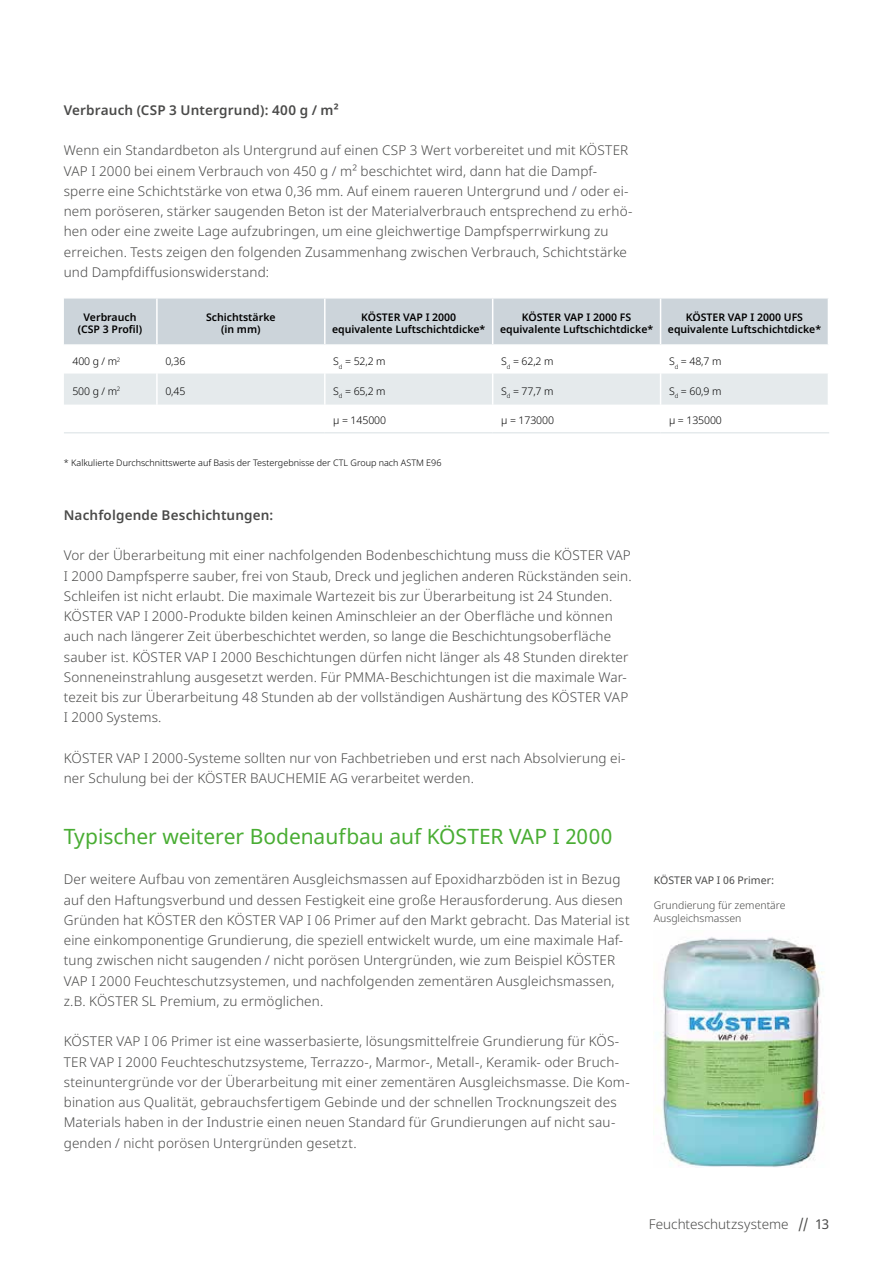
<style>
.page{position:relative;width:893px;height:1263px;background:#fff}
.page>*{position:absolute;margin:0;border:0;box-sizing:border-box;transform-origin:0 0}
.t1{font:21px "Noto Sans";color:#49ad33}
.t2{font:300 13.5px/20.2px "Noto Sans";letter-spacing:.01em;color:#4a4a49}
.t3{font:600 13.5px "Noto Sans";letter-spacing:.01em;color:#4a4a49}
.t4{font:600 10.5px/12.6px "Noto Sans";color:#000;text-align:center}
.t5{font:300 10.5px "Noto Sans";letter-spacing:-.01em;color:#000}
.t6{font:300 10.5px/12.6px "Noto Sans";color:#4a4a49}
.t7{font:10.5px "Noto Sans";color:#4a4a49}
.t8{font:300 9px "Noto Sans";color:#000}
.s1{font-weight:400}
</style>
<div class="page">
<img style="left:656px;top:937px;width:169px;height:230px">
<svg style="left:64px;top:299px;width:764px;height:106px"></svg>
<hr style="left:156px;top:374px;width:2px;height:31px;background:#fff">
<hr style="left:324px;top:374px;width:2px;height:31px;background:#fff">
<hr style="left:492px;top:374px;width:1px;height:31px;background:#fff">
<hr style="left:660px;top:374px;width:1px;height:31px;background:#fff">
<hr style="left:64px;top:344px;width:93px;height:2px;background:#fff">
<hr style="left:157px;top:344px;width:168px;height:2px;background:#fff">
<hr style="left:325px;top:344px;width:168px;height:2px;background:#fff">
<hr style="left:493px;top:344px;width:168px;height:2px;background:#fff">
<hr style="left:661px;top:344px;width:168px;height:2px;background:#fff">
<hr style="left:64px;top:432px;width:93px;height:1px;background:#e5eaec">
<hr style="left:157px;top:432px;width:168px;height:1px;background:#e5eaec">
<hr style="left:325px;top:432px;width:168px;height:1px;background:#e5eaec">
<hr style="left:493px;top:432px;width:168px;height:1px;background:#e5eaec">
<hr style="left:661px;top:432px;width:168px;height:1px;background:#e5eaec">
<p class="t3" style="left:64px;top:100px;width:277px">Verbrauch (CSP 3 Untergrund): 400 g / m²</p>
<p class="t2" style="left:64px;top:141px;width:570px">Wenn ein Standardbeton als Untergrund auf einen CSP 3 Wert vorbereitet und mit KÖSTER VAP I 2000 bei einem Verbrauch von 450 g / m² beschichtet wird, dann hat die Dampf&shy;sperre eine Schichtstärke von etwa 0,36 mm. Auf einem raueren Untergrund und / oder ei&shy;nem poröseren, stärker saugenden Beton ist der Materialverbrauch entsprechend zu erhö&shy;hen oder eine zweite Lage aufzubringen, um eine gleichwertige Dampfsperrwirkung zu erreichen. Tests zeigen den folgenden Zusammenhang zwischen Verbrauch, Schichtstärke und Dampfdiffusionswiderstand:</p>
<p class="t4" style="left:78px;top:311px;width:66px">Verbrauch (CSP 3 Profil)</p>
<p class="t4" style="left:206px;top:311px;width:71px">Schichtstärke (in mm)</p>
<p class="t4" style="left:332px;top:311px;width:155px">KÖSTER VAP I 2000 equivalente Luftschichtdicke*</p>
<p class="t4" style="left:500px;top:311px;width:155px">KÖSTER VAP I 2000 FS equivalente Luftschichtdicke*</p>
<p class="t4" style="left:668px;top:311px;width:155px">KÖSTER VAP I 2000 UFS equivalente Luftschichtdicke*</p>
<p class="t5" style="left:72px;top:354px;width:50px">400 g / m<sup>2</sup></p>
<p class="t5" style="left:165px;top:354px;width:22px">0,36</p>
<p class="t5" style="left:333px;top:354px;width:54px">S<sub>d</sub> = 52,2 m</p>
<p class="t5" style="left:501px;top:354px;width:54px">S<sub>d</sub> = 62,2 m</p>
<p class="t5" style="left:669px;top:354px;width:54px">S<sub>d</sub> = 48,7 m</p>
<p class="t5" style="left:72px;top:383px;width:50px">500 g / m<sup>2</sup></p>
<p class="t5" style="left:165px;top:383px;width:22px">0,45</p>
<p class="t5" style="left:333px;top:383px;width:54px">S<sub>d</sub> = 65,2 m</p>
<p class="t5" style="left:501px;top:383px;width:54px">S<sub>d</sub> = 77,7 m</p>
<p class="t5" style="left:669px;top:383px;width:54px">S<sub>d</sub> = 60,9 m</p>
<p class="t5" style="left:333px;top:413px;width:54px">µ = 145000</p>
<p class="t5" style="left:501px;top:413px;width:54px">µ = 173000</p>
<p class="t5" style="left:669px;top:413px;width:54px">µ = 135000</p>
<p class="t8" style="left:64px;top:456px;width:379px">* Kalkulierte Durchschnittswerte auf Basis der Testergebnisse der CTL Group nach ASTM E96</p>
<p class="t3" style="left:64px;top:505px;width:211px">Nachfolgende Beschichtungen:</p>
<p class="t2" style="left:64px;top:546px;width:569px">Vor der Überarbeitung mit einer nachfolgenden Bodenbeschichtung muss die KÖSTER VAP I 2000 Dampfsperre sauber, frei von Staub, Dreck und jeglichen anderen Rückständen sein.<br>Schleifen ist nicht erlaubt. Die maximale Wartezeit bis zur Überarbeitung ist 24 Stunden.<br>KÖSTER VAP I 2000-Produkte bilden keinen Aminschleier an der Oberfläche und können auch nach längerer Zeit überbeschichtet werden, so lange die Beschichtungsoberfläche sauber ist. KÖSTER VAP I 2000 Beschichtungen dürfen nicht länger als 48 Stunden direkter Sonneneinstrahlung ausgesetzt werden. Für PMMA-Beschichtungen ist die maximale War&shy;tezeit bis zur Überarbeitung 48 Stunden ab der vollständigen Aushärtung des KÖSTER VAP I 2000 Systems.</p>
<p class="t2" style="left:64px;top:748px;width:563px">KÖSTER VAP I 2000-Systeme sollten nur von Fachbetrieben und erst nach Absolvierung ei&shy;ner Schulung bei der KÖSTER BAUCHEMIE AG verarbeitet werden.</p>
<h1 class="t1" style="left:64px;top:822px;width:550px">Typischer weiterer Bodenaufbau auf KÖSTER VAP I 2000</h1>
<p class="t2" style="left:64px;top:870px;width:567px">Der weitere Aufbau von zementären Ausgleichsmassen auf Epoxidharzböden ist in Bezug auf den Haftungsverbund und dessen Festigkeit eine große Herausforderung. Aus diesen Gründen hat KÖSTER den KÖSTER VAP I 06 Primer auf den Markt gebracht. Das Material ist eine einkomponentige Grundierung, die speziell entwickelt wurde, um eine maximale Haf&shy;tung zwischen nicht saugenden / nicht porösen Untergründen, wie zum Beispiel KÖSTER VAP I 2000 Feuchteschutzsystemen, und nachfolgenden zementären Ausgleichsmassen, z.B. KÖSTER SL Premium, zu ermöglichen.</p>
<p class="t2" style="left:64px;top:1032px;width:567px">KÖSTER VAP I 06 Primer ist eine wasserbasierte, lösungsmittelfreie Grundierung für KÖS-TER VAP I 2000 Feuchteschutzsysteme, Terrazzo-, Marmor-, Metall-, Keramik- oder Bruch&shy;steinuntergründe vor der Überarbeitung mit einer zementären Ausgleichsmasse. Die Kom&shy;bination aus Qualität, gebrauchsfertigem Gebinde und der schnellen Trocknungszeit des Materials haben in der Industrie einen neuen Standard für Grundierungen auf nicht sau&shy;genden / nicht porösen Untergründen gesetzt.</p>
<p class="t7" style="left:654px;top:873px;width:122px">KÖSTER VAP I 06 Primer:</p>
<p class="t6" style="left:654px;top:900px;width:133px">Grundierung für zementäre<br>Ausgleichsmassen</p>
<p class="t2" style="left:649px;top:1214px;width:182px">Feuchteschutzsysteme <span class="s1">// 13</span></p>
</div>
